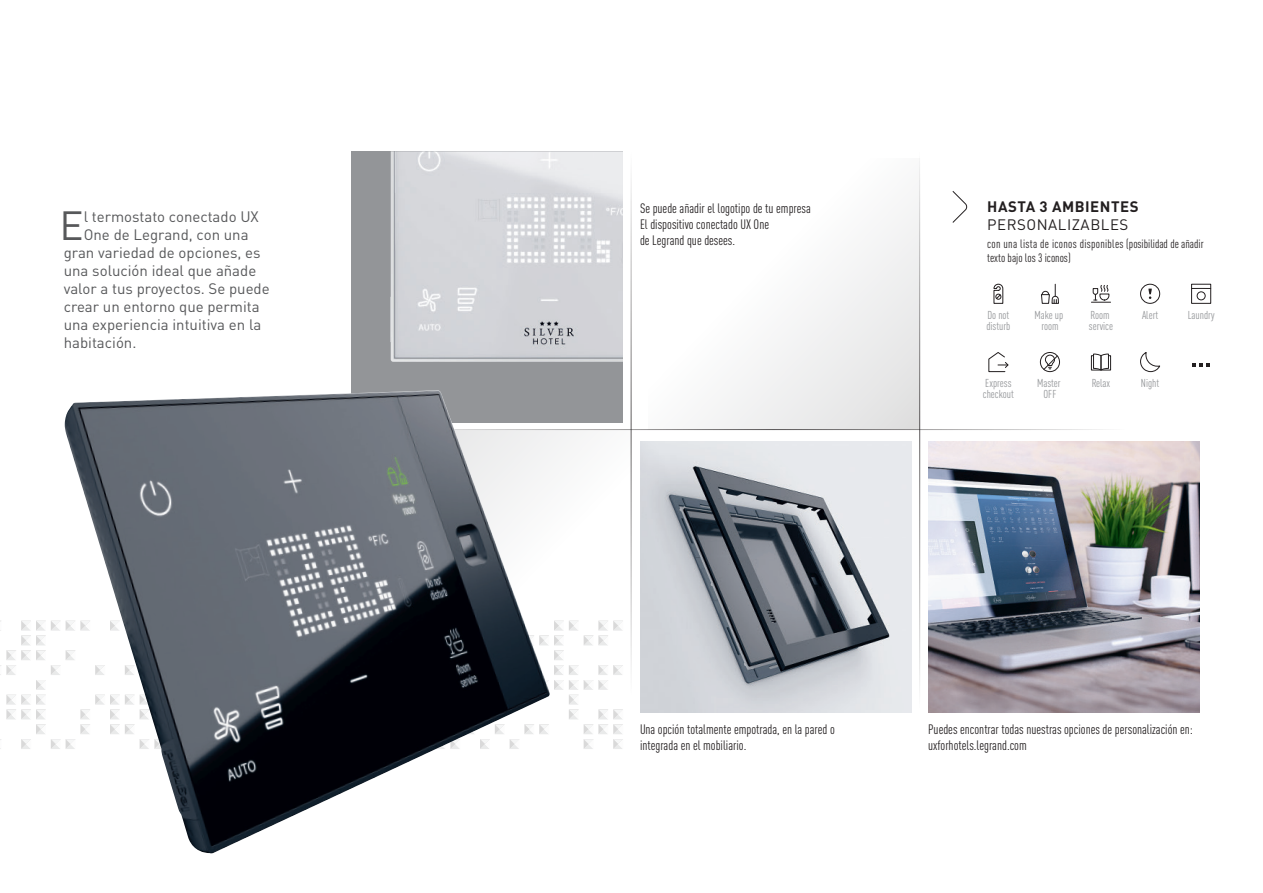
<style>
.page{position:relative;width:1263px;height:893px;background:#fff}
.page>*{position:absolute;margin:0;border:0;box-sizing:border-box;transform-origin:0 0}
.t1{font:40.35px "DINOT";color:#57585a}
.t2{font:15px "DINOT";color:#57585a}
.t3{font:700 15px "DINOT";letter-spacing:.035em;color:#231f20}
.t4{font:15px "DINOT";letter-spacing:.035em;color:#231f20}
.t5{font:condensed 13.5px/16.2px "DINOT";color:#231f20}
.t6{font:condensed 12px/14.4px "DINOT";color:#231f20}
.t7{font:condensed 11.4px/11.4px "DIN Pro";color:#939598}
</style>
<div class="page">
<div style="left:648px;top:158px;width:271px;height:271px;background:linear-gradient(to right,#fff,#edeeee)"></div>
<div style="left:352px;top:151px;width:271px;height:271px;background:#939598"></div>
<img style="left:928px;top:441px;width:271px;height:271px">
<hr style="left:919px;top:151px;width:1px;height:561px;background:#231f20">
<hr style="left:631px;top:151px;width:1px;height:548px;background:#231f20">
<hr style="left:415px;top:429px;width:710px;height:1px;background:#231f20">
<svg style="left:0;top:621px;width:623px;height:128px"></svg>
<img style="left:640px;top:441px;width:271px;height:271px">
<svg style="left:1140px;top:352px;width:21px;height:20px"></svg>
<svg style="left:1148px;top:289px;width:4px;height:10px"></svg>
<div style="left:1140px;top:284px;width:20px;height:20px;border:1px solid #231f20;border-radius:50%"></div>
<svg style="left:1041px;top:284px;width:18px;height:20px"></svg>
<svg style="left:993px;top:284px;width:10px;height:20px"></svg>
<svg style="left:1091px;top:285px;width:19px;height:18px"></svg>
<svg style="left:988px;top:352px;width:21px;height:20px"></svg>
<svg style="left:1091px;top:353px;width:20px;height:18px"></svg>
<div style="left:1040px;top:352px;width:20px;height:20px;border:1px solid #231f20;border-radius:50%"></div>
<svg style="left:1043px;top:354px;width:15px;height:16px"></svg>
<div style="left:1191px;top:284px;width:20px;height:20px;border:1px solid #231f20"></div>
<svg style="left:1191px;top:288px;width:20px;height:1px"></svg>
<div style="left:1197px;top:291px;width:8px;height:9px;border:1px solid #231f20;border-radius:50%"></div>
<svg style="left:1192px;top:363px;width:17px;height:4px"></svg>
<img style="left:65px;top:390px;width:485px;height:463px">
<img style="left:390px;top:151px;width:233px;height:211px">
<svg style="left:952px;top:191px;width:16px;height:32px"></svg>
<h1 class="t1" style="left:60px;top:200px;width:26px">E</h1>
<p class="t2" style="left:84px;top:207px;width:177px">l termostato conectado UX</p>
<p class="t2" style="left:84px;top:225px;width:166px">One de Legrand, con una</p>
<p class="t2" style="left:64px;top:243px;width:198px">gran variedad de opciones, es</p>
<p class="t2" style="left:64px;top:261px;width:194px">una solución ideal que añade</p>
<p class="t2" style="left:64px;top:279px;width:207px">valor a tus proyectos. Se puede</p>
<p class="t2" style="left:64px;top:297px;width:197px">crear un entorno que permita</p>
<p class="t2" style="left:64px;top:315px;width:199px">una experiencia intuitiva en la</p>
<p class="t2" style="left:64px;top:333px;width:74px">habitación.</p>
<p class="t5" style="left:640px;top:200px;width:172px">Se puede añadir el logotipo de tu empresa<br>El dispositivo conectado UX One<br>de Legrand que desees.</p>
<p class="t3" style="left:987px;top:196px;width:153px">HASTA 3 AMBIENTES</p>
<p class="t4" style="left:987px;top:215px;width:143px">PERSONALIZABLES</p>
<p class="t6" style="left:987px;top:236px;width:218px">con una lista de iconos disponibles (posibilidad de añadir texto bajo los 3 iconos)</p>
<p class="t7" style="left:986px;top:308px;width:25px">Do not disturb</p>
<p class="t7" style="left:1034px;top:308px;width:30px;text-align:center">Make up room</p>
<p class="t7" style="left:1089px;top:308px;width:26px">Room service</p>
<p class="t7" style="left:1142px;top:308px;width:18px">Alert</p>
<p class="t7" style="left:1188px;top:308px;width:28px">Laundry</p>
<p class="t7" style="left:983px;top:376px;width:33px">Express checkout</p>
<p class="t7" style="left:1037px;top:376px;width:25px;text-align:center">Master<br>OFF</p>
<p class="t7" style="left:1092px;top:376px;width:20px">Relax</p>
<p class="t7" style="left:1141px;top:376px;width:20px">Night</p>
<p class="t5" style="left:640px;top:721px;width:196px">Una opción totalmente empotrada, en la pared o integrada en el mobiliario.</p>
<p class="t5" style="left:928px;top:721px;width:266px">Puedes encontrar todas nuestras opciones de personalización en: uxforhotels.legrand.com</p>
</div>
